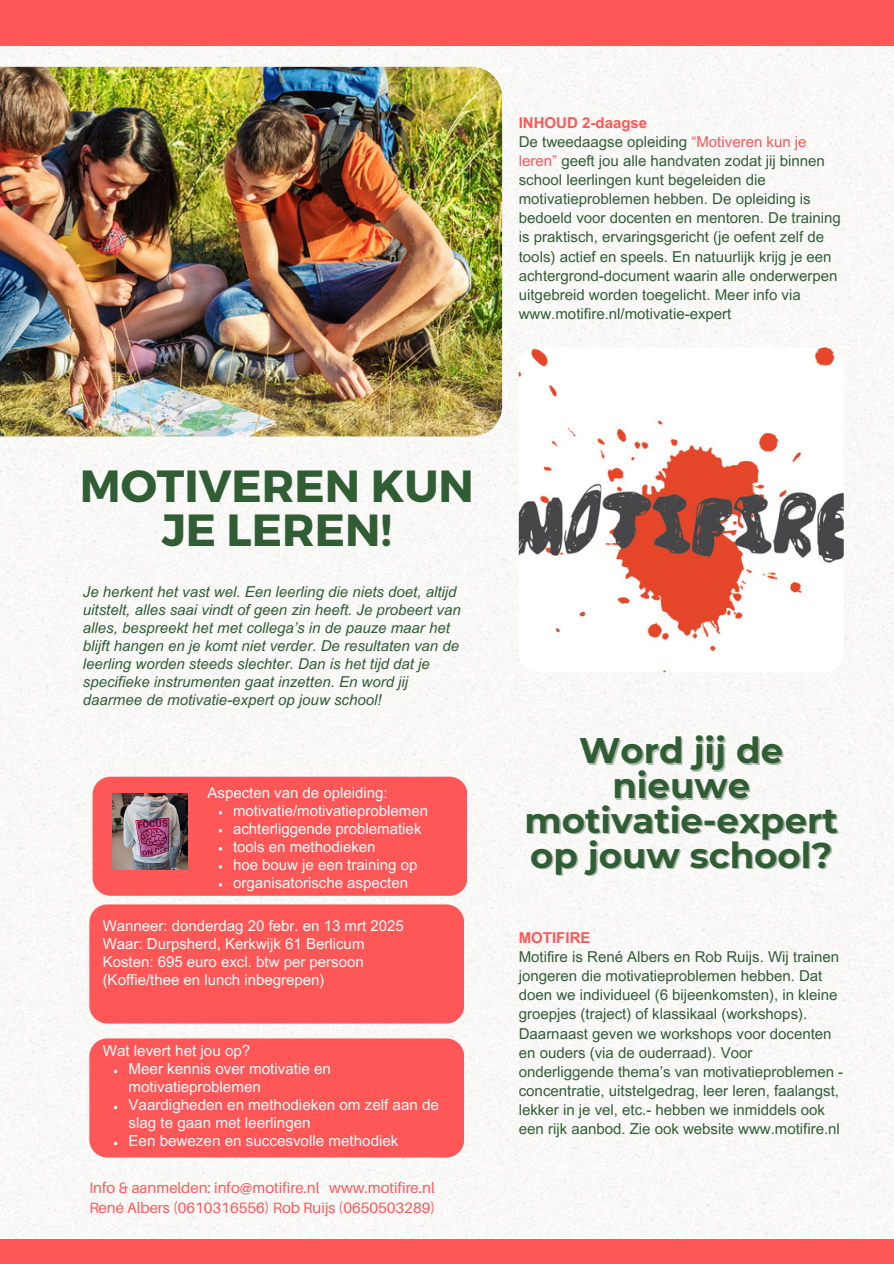
<style>
.page{position:relative;width:894px;height:1264px;background:#fff}
.page>*{position:absolute;margin:0;border:0;box-sizing:border-box;transform-origin:0 0}
.t1{font:700 45px/43.8px "Montserrat";color:#315d34;text-align:center}
.t2{font:700 35.55px "Montserrat";color:#315d34}
.t3{font:15.15px/18px "Arial MT Pro";color:#fff}
.t4{font:15px/19.2px "Arial MT Pro";color:#315d34}
.t5{font:italic 15px/18px "Arial MT Pro";color:#315d34}
.t6{font:15px "Arial MT Pro";color:#fff}
.t7{font:15px "Aileron";color:#ff5757}
.t8{font:700 15px "Arial MT Pro";color:#ff5757}
.s1{color:#ff5757}
</style>
<div class="page">
<img style="left:0;top:45px;width:893px;height:1193px">
<img style="left:518px;top:347px;width:325px;height:325px;border-radius:19px">
<img style="left:0;top:67px;width:502px;height:369px">
<div style="left:89px;top:904px;width:375px;height:119px;background:#ff5757"></div>
<div style="left:0;top:0;width:893px;height:45px;background:#ff5757"></div>
<div style="left:0;top:1238px;width:893px;height:25px;background:#ff5757"></div>
<svg style="left:93px;top:776px;width:374px;height:119px;background:#ee5d5e"></svg>
<div style="left:89px;top:1038px;width:375px;height:119px;background:#ff5757"></div>
<p class="t8" style="left:518px;top:117px;width:130px">INHOUD 2-daagse</p>
<p class="t4" style="left:518px;top:134px;width:323px">De tweedaagse opleiding <span class="s1">“Motiveren kun je leren”</span> geeft jou alle handvaten zodat jij binnen school leerlingen kunt begeleiden die motivatieproblemen hebben. De opleiding is bedoeld voor docenten en mentoren. De training is praktisch, ervaringsgericht (je oefent zelf de tools) actief en speels. En natuurlijk krijg je een achtergrond-document waarin alle onderwerpen uitgebreid worden toegelicht. Meer info via www.motifire.nl/motivatie-expert</p>
<p class="t1" style="left:80px;top:461px;width:395px">MOTIVEREN KUN<br>JE LEREN!</p>
<p class="t5" style="left:83px;top:585px;width:379px">Je herkent het vast wel. Een leerling die niets doet, altijd uitstelt, alles saai vindt of geen zin heeft. Je probeert van alles, bespreekt het met collega’s in de pauze maar het blijft hangen en je komt niet verder. De resultaten van de leerling worden steeds slechter. Dan is het tijd dat je specifieke instrumenten gaat inzetten. En word jij daarmee de motivatie-expert op jouw school!</p>
<p class="t6" style="left:207px;top:786px;width:182px">Aspecten van de opleiding:</p>
<p class="t6" style="left:233px;top:804px;width:196px">motivatie/motivatieproblemen</p>
<p class="t6" style="left:233px;top:822px;width:190px">achterliggende problematiek</p>
<p class="t6" style="left:233px;top:840px;width:144px">tools en methodieken</p>
<p class="t6" style="left:233px;top:858px;width:186px">hoe bouw je een training op</p>
<p class="t6" style="left:233px;top:876px;width:177px">organisatorische aspecten</p>
<p class="t6" style="left:103px;top:920px;width:302px">Wanneer: donderdag 20 febr. en 13 mrt 2025</p>
<p class="t6" style="left:103px;top:938px;width:263px">Waar: Durpsherd, Kerkwijk 61 Berlicum</p>
<p class="t6" style="left:103px;top:956px;width:262px">Kosten: 695 euro excl. btw per persoon</p>
<p class="t6" style="left:103px;top:974px;width:223px">(Koffie/thee en lunch inbegrepen)</p>
<p class="t3" style="left:103px;top:1043px;width:149px">Wat levert het jou op?</p>
<p class="t3" style="left:128px;top:1061px;width:204px">Meer kennis over motivatie en motivatieproblemen</p>
<p class="t3" style="left:128px;top:1097px;width:312px">Vaardigheden en methodieken om zelf aan de slag te gaan met leerlingen</p>
<h2 class="t3" style="left:128px;top:1133px;width:271px">Een bewezen en succesvolle methodiek</h2>
<p class="t7" style="left:89px;top:1177px;width:347px">Info &amp; aanmelden: info@motifire.nl www.motifire.nl</p>
<p class="t7" style="left:89px;top:1198px;width:347px">René Albers (0610316556) Rob Ruijs (0650503289)</p>
<p class="t2" style="left:579px;top:728px;width:205px">Word jij de</p>
<p class="t2" style="left:612px;top:763px;width:139px">nieuwe</p>
<p class="t2" style="left:524px;top:798px;width:315px">motivatie-expert</p>
<p class="t2" style="left:530px;top:833px;width:304px">op jouw school?</p>
<p class="t8" style="left:518px;top:932px;width:73px">MOTIFIRE</p>
<p class="t4" style="left:518px;top:949px;width:326px">Motifire is René Albers en Rob Ruijs. Wij trainen jongeren die motivatieproblemen hebben. Dat doen we individueel (6 bijeenkomsten), in kleine groepjes (traject) of klassikaal (workshops).<br>Daarnaast geven we workshops voor docenten en ouders (via de ouderraad). Voor onderliggende thema’s van motivatieproblemen - concentratie, uitstelgedrag, leer leren, faalangst, lekker in je vel, etc.- hebben we inmiddels ook een rijk aanbod. Zie ook website www.motifire.nl</p>
</div>
